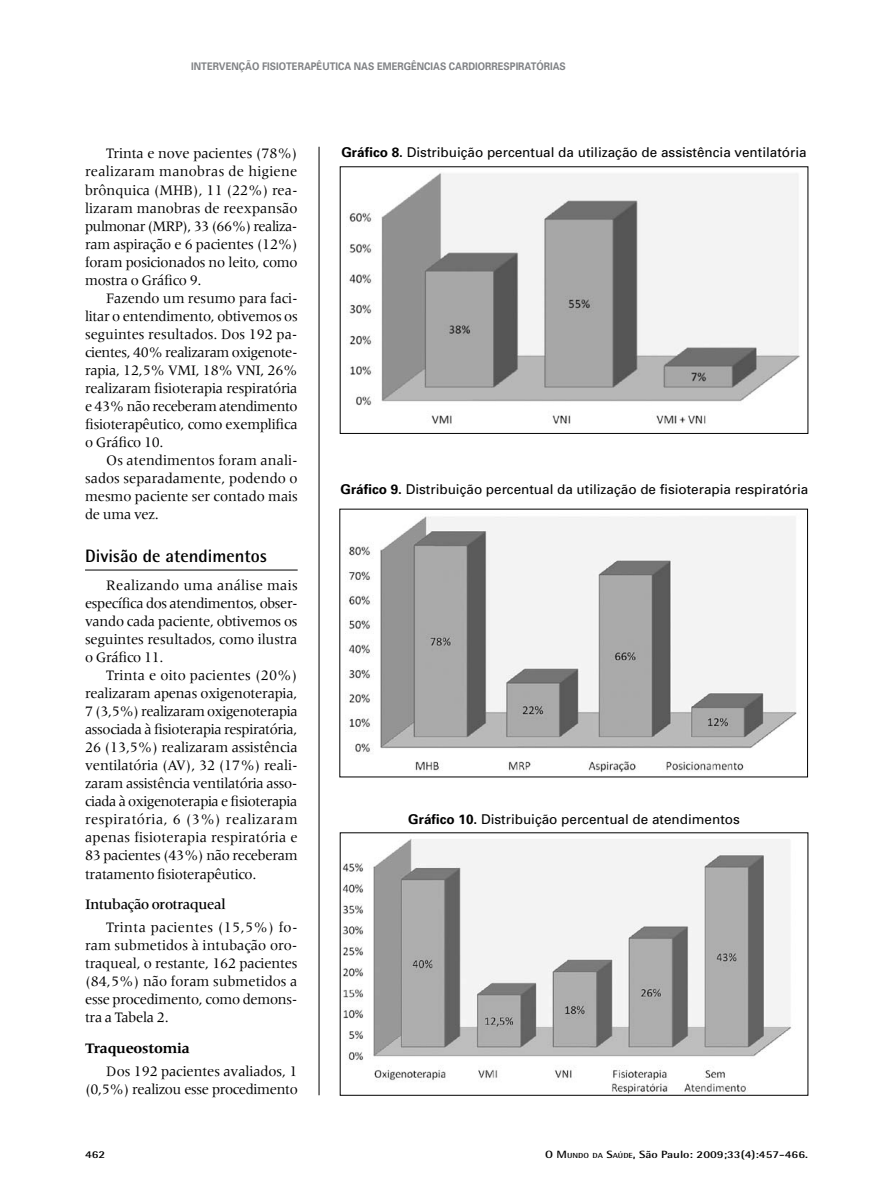
<style>
.page{position:relative;width:893px;height:1191px;background:#fff}
.page>*{position:absolute;margin:0;border:0;box-sizing:border-box;transform-origin:0 0}
.t1{font:700 18px "Rotis Semi Sans";color:#000}
.t2{font:15px/18px "Meridien";letter-spacing:-.02em;color:#000;text-align:justify}
.t3{font:500 15px "Meridien";letter-spacing:-.02em;color:#000}
.t4{font:700 15px "Meridien";letter-spacing:-.02em;color:#000}
.t5{font:13.5px "Univers";color:#000}
.t6{font:700 10.5px "Univers";color:#808285;scale:.9 1}
.t7{font:700 10.5px "Rotis Semi Sans";color:#000;scale:1.2 1}
.t8{font:700 10.5px "Rotis Semi Sans";color:#000;scale:1.2 1}
.s1{font-weight:700}
.s2{font-style:inherit}
.s3{font-size:7.35px}
</style>
<div class="page">
<hr style="left:319px;top:147px;width:1px;height:948px;background:#000">
<hr style="left:85px;top:570px;width:213px;height:1px;background:#000">
<img style="left:349px;top:173px;width:451px;height:251px">
<div style="left:340px;top:166px;width:468px;height:268px;border:1px solid #000"></div>
<img style="left:347px;top:516px;width:450px;height:257px">
<img style="left:342px;top:839px;width:450px;height:254px">
<p class="t6" style="left:191px;top:59px;width:8px">INTER</p>
<p class="t6" style="left:219px;top:59px;width:61px">VENÇÃO FISIOTERAP</p>
<p class="t6" style="left:317px;top:59px;width:14px">ÊUTICA</p>
<p class="t6" style="left:354px;top:59px;width:9px">NAS</p>
<p class="t6" style="left:377px;top:59px;width:25px">EMERG</p>
<p class="t6" style="left:411px;top:59px;width:14px">ÊNCIAS</p>
<p class="t6" style="left:449px;top:59px;width:8px">CAR</p>
<p class="t6" style="left:468px;top:59px;width:15px">DIORRESPIRAT</p>
<p class="t6" style="left:536px;top:59px;width:16px">ÓRIAS</p>
<p class="t2" style="left:106px;top:145px;width:193px">Trinta e nove pacientes (78%)</p>
<p class="t5" style="left:341px;top:144px;width:467px"><span class="s1">Gráfico 8.</span> Distribuição percentual da utilização de assistência ventilatória</p>
<p class="t2" style="left:85px;top:163px;width:214px">realizaram manobras de higiene brônquica (MHB), 11 (22%) rea&shy;lizaram manobras de reexpansão pulmonar (MRP), 33 (66%) realiza&shy;ram aspiração e 6 pacientes (12%) foram posicionados no leito, como mostra o Gráfico 9.</p>
<p class="t2" style="left:85px;top:289px;width:214px;text-indent:21px">Fazendo um resumo para faci&shy;litar o entendimento, obtivemos os seguintes resultados. Dos 192 pa&shy;cientes, 40% realizaram oxigenote&shy;rapia, 12,5% VMI, 18% VNI, 26% realizaram fisioterapia respiratória e 43% não receberam atendimento fisioterapêutico, como exemplifica o Gráfico 10.</p>
<p class="t2" style="left:85px;top:451px;width:214px;text-indent:21px">Os atendimentos foram anali&shy;sados separadamente, podendo o mesmo paciente ser contado mais de uma vez.</p>
<p class="t1" style="left:85px;top:544px;width:184px">Divisão de atendimentos</p>
<p class="t2" style="left:85px;top:576px;width:214px;text-indent:21px">Realizando uma análise mais específica dos atendimentos, obser&shy;vando cada paciente, obtivemos os seguintes resultados, como ilustra o Gráfico 11.</p>
<p class="t2" style="left:85px;top:666px;width:214px;text-indent:21px">Trinta e oito pacientes (20%) realizaram apenas oxigenoterapia, 7 (3,5%) realizaram oxigenoterapia associada à fisioterapia respiratória, 26 (13,5%) realizaram assistência ventilatória (AV), 32 (17%) reali&shy;zaram assistência ventilatória asso&shy;ciada à oxigenoterapia e fisioterapia respiratória, 6 (3%) realizaram apenas fisioterapia respiratória e 83 pacientes (43%) não receberam tratamento fisioterapêutico.</p>
<p class="t3" style="left:85px;top:896px;width:142px">Intubação orotraqueal</p>
<p class="t2" style="left:85px;top:918px;width:214px;text-indent:21px">Trinta pacientes (15,5%) fo&shy;ram submetidos à intubação oro&shy;traqueal, o restante, 162 pacientes (84,5%) não foram submetidos a esse procedimento, como demons&shy;tra a Tabela 2.</p>
<p class="t4" style="left:85px;top:1039px;width:106px">Traqueostomia</p>
<p class="t2" style="left:85px;top:1062px;width:214px;text-align:right">Dos 192 pacientes avaliados, 1 (0,5%) realizou esse procedimento</p>
<p class="t5" style="left:341px;top:481px;width:469px"><span class="s1">Gráfico 9.</span> Distribuição percentual da utilização de fisioterapia respiratória</p>
<p class="t5" style="left:408px;top:811px;width:333px"><span class="s1">Gráfico 10.</span> Distribuição percentual de atendimentos</p>
<p class="t8" style="left:85px;top:1147px;width:18px">462</p>
<p class="t7" style="left:545px;top:1147px;width:221px"><span class="s2">O M</span><span class="s3">UNDO DA</span> <span class="s2">S</span><span class="s3">AÚDE</span><span class="s2">,</span> São Paulo: 2009;33(4):457-466.</p>
</div>
